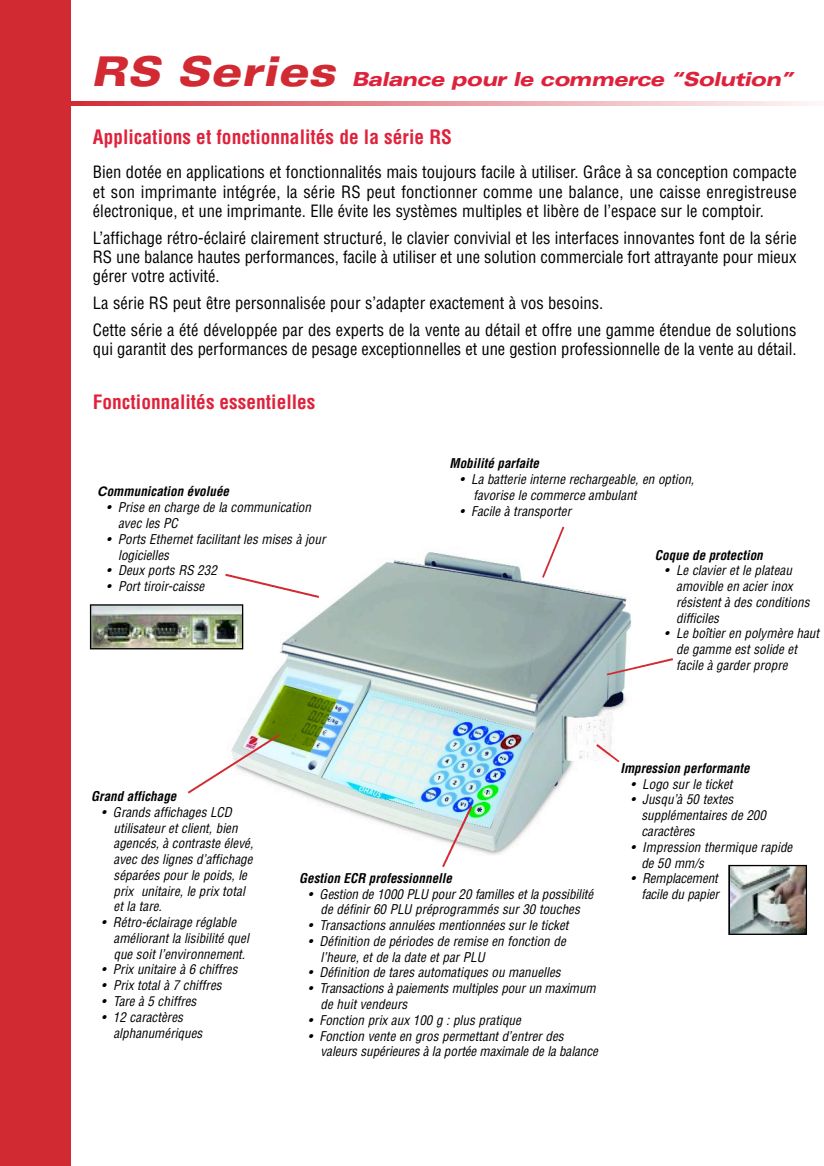
<style>
.page{position:relative;width:824px;height:1166px;background:#fff}
.page>*{position:absolute;margin:0;border:0;box-sizing:border-box;transform-origin:0 0}
.t1{font:700 condensed 19.43px "Helvetica";color:#df223c}
.t2{font:italic 900 expanded 19.43px "Univers";letter-spacing:-.04em;color:#df223c}
.t3{font:condensed 16.62px/19.4px "Helvetica";color:#000;text-align:justify}
.t4{font:italic condensed 13.12px/15.8px "Helvetica";color:#000}
.t5{font:italic 700 condensed 13.12px "Helvetica";color:#000}
.s1{font-size:40.95px;color:#d12a32}
.s2{font-stretch:normal}
</style>
<div class="page">
<img style="left:216px;top:552px;width:415px;height:303px">
<div style="left:0;top:0;width:71px;height:1165px;background:#d12a32"></div>
<img style="left:71px;top:102px;width:740px;height:4px">
<svg style="left:225px;top:573px;width:94px;height:25px"></svg>
<svg style="left:596px;top:744px;width:23px;height:18px"></svg>
<svg style="left:188px;top:734px;width:91px;height:59px"></svg>
<svg style="left:542px;top:526px;width:22px;height:51px"></svg>
<svg style="left:442px;top:806px;width:30px;height:61px"></svg>
<svg style="left:606px;top:658px;width:67px;height:17px"></svg>
<img style="left:90px;top:604px;width:153px;height:45px">
<img style="left:728px;top:864px;width:79px;height:70px">
<h1 class="t2" style="left:90px;top:72px;width:704px"><span class="s1">RS Series</span> Balance pour le commerce “Solution”</h1>
<h1 class="t1" style="left:93px;top:129px;width:360px">Applications et fonctionnalités de la série RS</h1>
<p class="t3" style="left:93px;top:164px;width:705px">Bien dotée en applications et fonctionnalités mais toujours facile à utiliser. Grâce à sa conception compacte et son imprimante intégrée, la série RS peut fonctionner comme une balance, une caisse enregistreuse électronique, et une imprimante. Elle évite les systèmes multiples et libère de l’espace sur le comptoir.</p>
<p class="t3" style="left:93px;top:229px;width:705px">L’affichage rétro-éclairé clairement structuré, le clavier convivial et les interfaces innovantes font de la série RS une balance hautes performances, facile à utiliser et une solution commerciale fort attrayante pour mieux gérer votre activité.</p>
<p class="t3" style="left:93px;top:291px;width:705px;line-height:26.9px">La série RS peut être personnalisée pour s’adapter exactement à vos besoins.<br>Cette série a été développée par des experts de la vente au détail et offre une gamme étendue de solutions</p>
<p class="t3" style="left:93px;top:341px;width:705px">qui garantit des performances de pesage exceptionnelles et une gestion professionnelle de la vente au détail.</p>
<h1 class="t1" style="left:93px;top:394px;width:224px">Fonctionnalités essentielles</h1>
<p class="t5" style="left:97px;top:486px;width:133px"><span class="s2">C</span>ommunication évoluée</p>
<p class="t4" style="left:118px;top:500px;width:194px;text-indent:-12px">• Prise en charge de la communication avec les PC</p>
<p class="t4" style="left:118px;top:532px;width:209px;text-indent:-12px">• Ports Ethernet facilitant les mises à jour logicielles</p>
<p class="t4" style="left:106px;top:563px;width:112px">• Deux ports RS 232</p>
<p class="t4" style="left:106px;top:579px;width:99px">• Port tiroir-caisse</p>
<p class="t5" style="left:449px;top:458px;width:91px">Mobilité parfaite</p>
<p class="t4" style="left:473px;top:473px;width:222px;text-indent:-14px">• La batterie interne rechargeable, en option, favorise le commerce ambulant</p>
<p class="t4" style="left:459px;top:504px;width:113px">• Facile à transporter</p>
<p class="t5" style="left:655px;top:550px;width:109px">Coque de protection</p>
<p class="t4" style="left:676px;top:563px;width:135px;text-indent:-12px">• Le clavier et le plateau amovible en acier inox résistent à des conditions difficiles</p>
<p class="t4" style="left:676px;top:627px;width:144px;text-indent:-12px">• Le boîtier en polymère haut de gamme est solide et facile à garder propre</p>
<p class="t5" style="left:91px;top:791px;width:87px">Grand affichage</p>
<p class="t4" style="left:113px;top:805px;width:141px;text-indent:-12px">• Grands affichages LCD utilisateur et client, bien agencés, à contraste élevé, avec des lignes d’affichage séparées pour le poids, le prix unitaire, le prix total et la tare.</p>
<p class="t4" style="left:113px;top:915px;width:137px;text-indent:-12px">• Rétro-éclairage réglable améliorant la lisibilité quel que soit l’environnement.</p>
<p class="t4" style="left:101px;top:962px;width:138px">• Prix unitaire à 6 chiffres</p>
<p class="t4" style="left:101px;top:978px;width:122px">• Prix total à 7 chiffres</p>
<p class="t4" style="left:101px;top:994px;width:96px">• Tare à 5 chiffres</p>
<p class="t4" style="left:113px;top:1010px;width:90px;text-indent:-12px">• 12 caractères alphanumériques</p>
<p class="t5" style="left:299px;top:872px;width:155px">Gestion ECR professionnelle</p>
<p class="t4" style="left:308px;top:887px;width:287px;text-align:center">• Gestion de 1000 PLU pour 20 familles et la possibilité de définir 60 PLU préprogrammés sur 30 touches</p>
<p class="t4" style="left:308px;top:918px;width:262px">• Transactions annulées mentionnées sur le ticket</p>
<p class="t4" style="left:320px;top:934px;width:247px;text-indent:-13px">• Définition de périodes de remise en fonction de l’heure, et de la date et par PLU</p>
<p class="t4" style="left:308px;top:965px;width:254px">• Définition de tares automatiques ou manuelles</p>
<p class="t4" style="left:320px;top:981px;width:276px;text-indent:-13px">• Transactions à paiements multiples pour un maximum de huit vendeurs</p>
<p class="t4" style="left:308px;top:1013px;width:214px">• Fonction prix aux 100 g : plus pratique</p>
<p class="t4" style="left:320px;top:1028px;width:279px;text-indent:-13px">• Fonction vente en gros permettant d’entrer des valeurs supérieures à la portée maximale de la balance</p>
<p class="t5" style="left:620px;top:763px;width:131px">Impression performante</p>
<p class="t4" style="left:630px;top:777px;width:103px">• Logo sur le ticket</p>
<p class="t4" style="left:641px;top:792px;width:126px;text-indent:-11px">• Jusqu’à 50 textes supplémentaires de 200 caractères</p>
<p class="t4" style="left:641px;top:839px;width:153px;text-indent:-11px">• Impression thermique rapide de 50 mm/s</p>
<p class="t4" style="left:630px;top:871px;width:89px;text-align:right">• R e m p la c e m e n t facile du papier</p>
</div>
